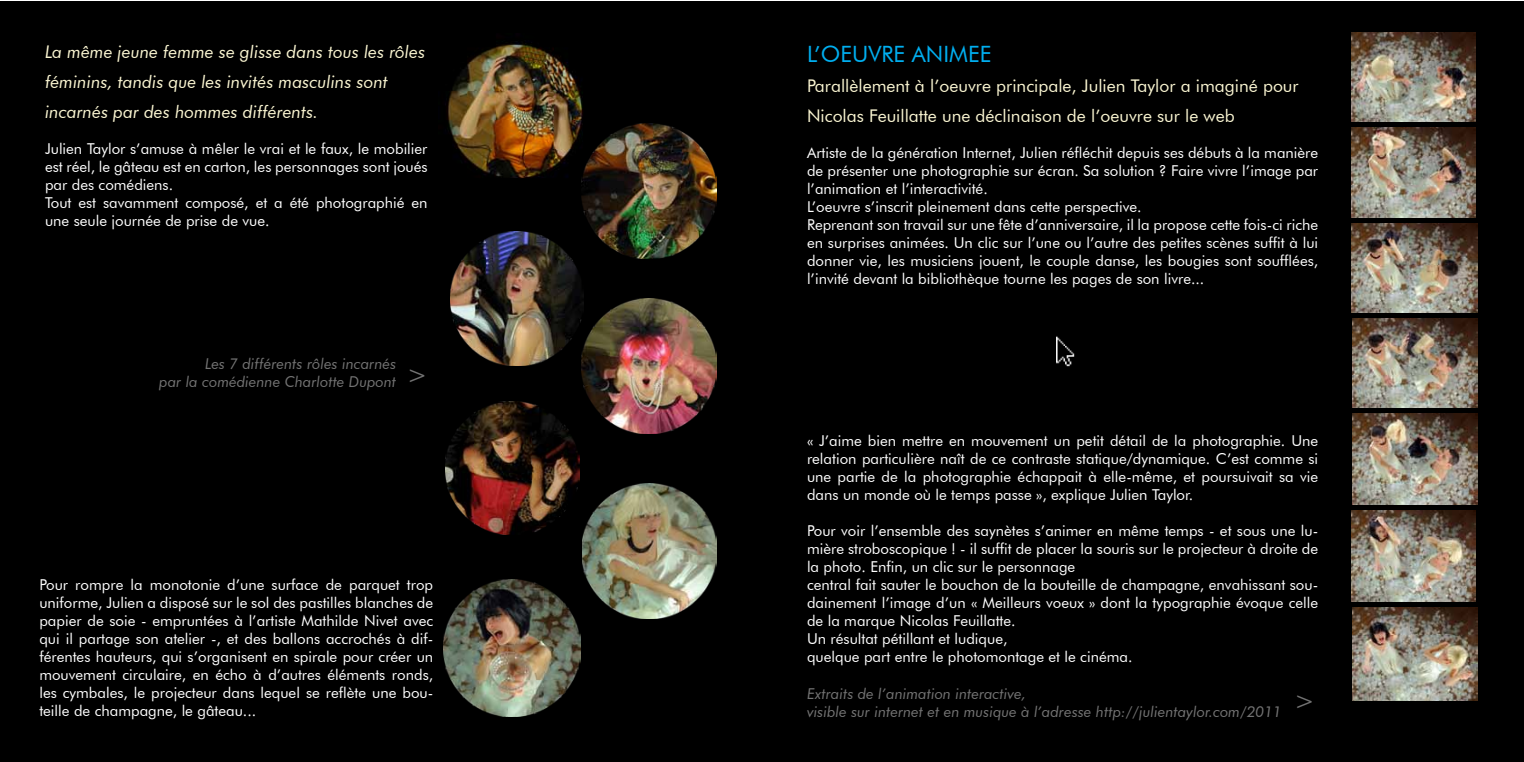
<style>
.page{position:relative;width:1524px;height:762px;background:#fff}
.page>*{position:absolute;margin:0;border:0;box-sizing:border-box;transform-origin:0 0}
.t1{font:25px "Futura BT";color:#737373}
.t2{font:22.5px "Futura BT";color:#00aeef}
.t3{font:italic 17.5px/30px "Futura BT";color:#fbf6d2}
.t4{font:17.5px/30px "Futura BT";color:#fbf6d2}
.t5{font:15px/18px "Futura BT";color:#fff}
.t6{font:italic 15px/18px "Futura BT";color:#737373}
</style>
<div class="page">
<div style="left:0;top:2px;width:1524px;height:760px;background:#000"></div>
<img style="left:445px;top:41px;width:138px;height:142px">
<img style="left:450px;top:231px;width:134px;height:134px">
<img style="left:1351px;top:33px;width:126px;height:668px">
<hr style="left:1339px;top:123px;width:143px;height:4px;background:#000">
<hr style="left:1343px;top:218px;width:143px;height:4px;background:#000">
<hr style="left:1339px;top:314px;width:143px;height:4px;background:#000">
<hr style="left:1339px;top:408px;width:143px;height:4px;background:#000">
<hr style="left:1342px;top:505px;width:143px;height:4px;background:#000">
<div style="left:1342px;top:602px;width:143px;height:5px;background:#000"></div>
<img style="left:1056px;top:336px;width:19px;height:31px">
<img style="left:582px;top:483px;width:135px;height:136px">
<img style="left:443px;top:580px;width:137px;height:137px">
<img style="left:582px;top:298px;width:135px;height:135px">
<img style="left:582px;top:124px;width:135px;height:135px">
<img style="left:445px;top:401px;width:134px;height:134px">
<p class="t3" style="left:45px;top:37px;width:382px">La même jeune femme se glisse dans tous les rôles féminins, tandis que les invités masculins sont incarnés par des hommes différents.</p>
<p class="t5" style="left:45px;top:140px;width:384px">Julien Taylor s’amuse à mêler le vrai et le faux, le mobilier est réel, le gâteau est en carton, les personnages sont joués par des comédiens.<br>Tout est savamment composé, et a été photographié en une seule journée de prise de vue.</p>
<p class="t6" style="left:159px;top:354px;width:238px;text-align:right">Les 7 différents rôles incarnés<br>par la comédienne Charlotte Dupont</p>
<h1 class="t1" style="left:407px;top:358px;width:22px">&gt;</h1>
<p class="t5" style="left:39px;top:575px;width:395px;text-align:justify">Pour rompre la monotonie d’une surface de parquet trop uniforme, Julien a disposé sur le sol des pastilles blanches de papier de soie - empruntées à l’artiste Mathilde Nivet avec qui il partage son atelier -, et des ballons accrochés à dif&shy;férentes hauteurs, qui s’organisent en spirale pour créer un mouvement circulaire, en écho à d’autres éléments ronds, les cymbales, le projecteur dans lequel se reflète une bou&shy;teille de champagne, le gâteau...</p>
<h2 class="t2" style="left:807px;top:40px;width:186px">L’OEUVRE ANIMEE</h2>
<p class="t4" style="left:807px;top:71px;width:493px">Parallèlement à l’oeuvre principale, Julien Taylor a imaginé pour<br>Nicolas Feuillatte une déclinaison de l’oeuvre sur le web</p>
<p class="t5" style="left:807px;top:144px;width:513px">Artiste de la génération Internet, Julien réfléchit depuis ses débuts à la manière de présenter une photographie sur écran. Sa solution ? Faire vivre l’image par l’animation et l’interactivité.<br>L’oeuvre s’inscrit pleinement dans cette perspective.<br>Reprenant son travail sur une fête d’anniversaire, il la propose cette fois-ci riche en surprises animées. Un clic sur l’une ou l’autre des petites scènes suffit à lui donner vie, les musiciens jouent, le couple danse, les bougies sont soufflées, l’invité devant la bibliothèque tourne les pages de son livre...</p>
<p class="t5" style="left:807px;top:432px;width:513px;text-align:justify">« J’aime bien mettre en mouvement un petit détail de la photographie. Une relation particulière naît de ce contraste statique/dynamique. C’est comme si une partie de la photographie échappait à elle-même, et poursuivait sa vie dans un monde où le temps passe », explique Julien Taylor.</p>
<p class="t5" style="left:807px;top:522px;width:513px">Pour voir l’ensemble des saynètes s’animer en même temps - et sous une lu&shy;mière stroboscopique ! - il suffit de placer la souris sur le projecteur à droite de la photo. Enfin, un clic sur le personnage<br>central fait sauter le bouchon de la bouteille de champagne, envahissant sou&shy;dainement l’image d’un « Meilleurs voeux » dont la typographie évoque celle de la marque Nicolas Feuillatte.<br>Un résultat pétillant et ludique,<br>quelque part entre le photomontage et le cinéma.</p>
<p class="t6" style="left:807px;top:684px;width:509px">Extraits de l’animation interactive,<br>visible sur internet et en musique à l’adresse http://julientaylor.com/2011 <sup>&gt;</sup></p>
</div>
